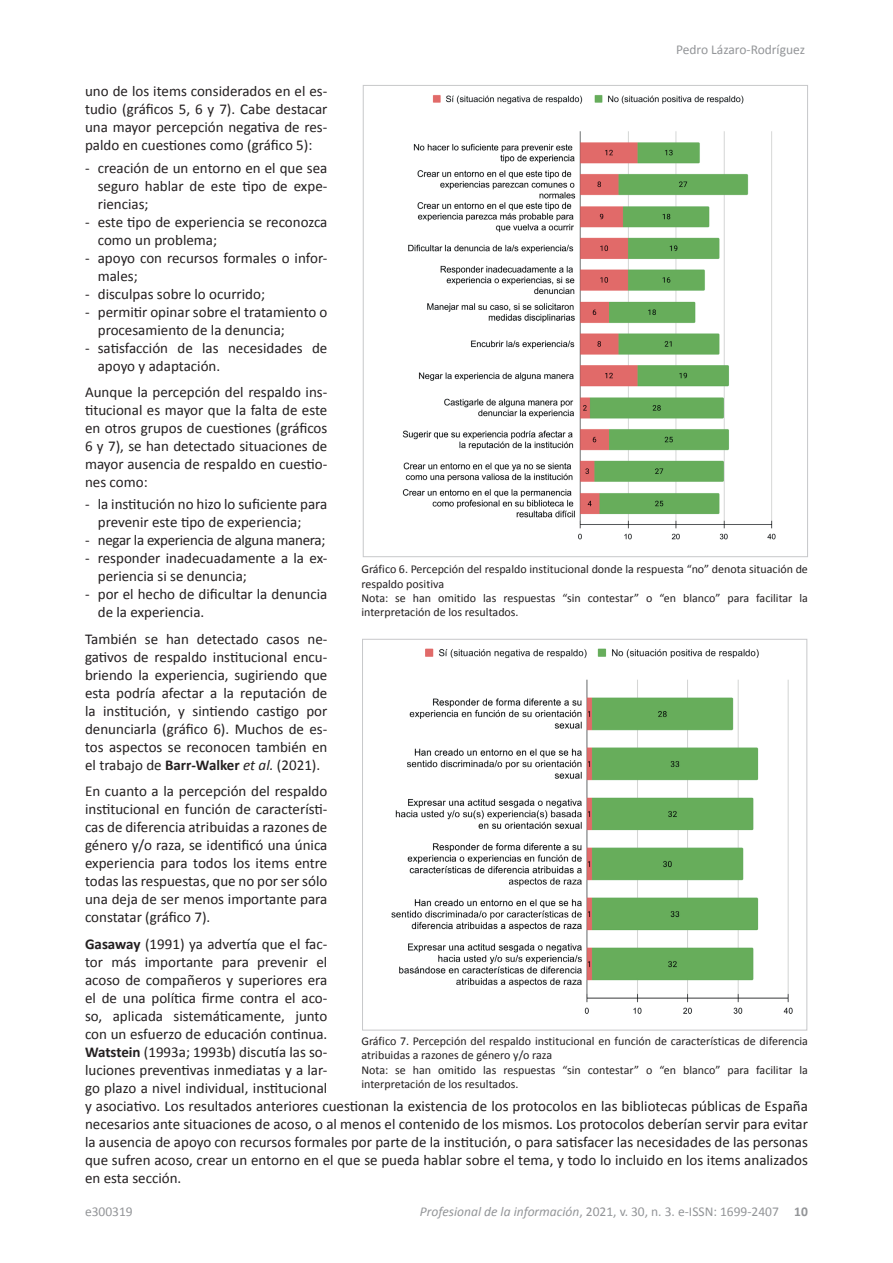
<style>
.page{position:relative;width:893px;height:1263px;background:#fff}
.page>*{position:absolute;margin:0;border:0;box-sizing:border-box;transform-origin:0 0}
.t1{font:15px/18px "Calibri";color:#231f20}
.t2{font:15px "Calibri";letter-spacing:-.02em;color:#231f20}
.t3{font:13.5px "Calibri";color:#939598}
.t4{font:12px/14.4px "Calibri";color:#231f20}
.s1{font-weight:700}
.s2{font-style:italic}
</style>
<div class="page">
<img style="left:402px;top:95px;width:374px;height:445px">
<img style="left:391px;top:648px;width:402px;height:366px">
<p class="t3" style="left:676px;top:41px;width:131px">Pedro Lázaro-Rodríguez</p>
<p class="t1" style="left:85px;top:82px;width:244px;text-align:justify">uno de los items considerados en el es&shy;tudio (gráficos 5, 6 y 7). Cabe destacar una mayor percepción negativa de res&shy;paldo en cuestiones como (gráfico 5):</p>
<p class="t1" style="left:98px;top:158px;width:231px;text-align:justify;text-indent:-13px">- creación de un entorno en el que sea seguro hablar de este tipo de expe&shy;riencias;</p>
<p class="t1" style="left:98px;top:212px;width:231px;text-indent:-13px">- este tipo de experiencia se reconozca como un problema;</p>
<p class="t1" style="left:98px;top:248px;width:231px;text-indent:-13px">- apoyo con recursos formales o infor&shy;males;</p>
<p class="t1" style="left:85px;top:284px;width:182px">- disculpas sobre lo ocurrido;</p>
<p class="t1" style="left:98px;top:302px;width:231px;text-indent:-13px">- permitir opinar sobre el tratamiento o procesamiento de la denuncia;</p>
<p class="t1" style="left:98px;top:338px;width:231px;text-indent:-13px">- satisfacción de las necesidades de apoyo y adaptación.</p>
<p class="t1" style="left:85px;top:382px;width:244px;text-align:justify">Aunque la percepción del respaldo ins&shy;titucional es mayor que la falta de este en otros grupos de cuestiones (gráficos 6 y 7), se han detectado situaciones de mayor ausencia de respaldo en cuestio&shy;nes como:</p>
<p class="t1" style="left:98px;top:495px;width:231px;text-indent:-13px">- la institución no hizo lo suficiente para prevenir este tipo de experiencia;</p>
<p class="t2" style="left:85px;top:531px;width:242px">- negar la experiencia de alguna manera;</p>
<p class="t1" style="left:98px;top:549px;width:231px;text-indent:-13px">- responder inadecuadamente a la ex&shy;periencia si se denuncia;</p>
<p class="t1" style="left:98px;top:585px;width:231px;text-indent:-13px">- por el hecho de dificultar la denuncia de la experiencia.</p>
<p class="t1" style="left:85px;top:629px;width:244px;text-align:justify">También se han detectado casos ne&shy;gativos de respaldo institucional encu&shy;briendo la experiencia, sugiriendo que esta podría afectar a la reputación de la institución, y sintiendo castigo por denunciarla (gráfico 6). Muchos de es&shy;tos aspectos se reconocen también en el trabajo de <span class="s1">Barr-Walker</span> <span class="s2">et al.</span> (2021).</p>
<p class="t1" style="left:85px;top:782px;width:244px;text-align:justify">En cuanto a la percepción del respaldo institucional en función de característi&shy;cas de diferencia atribuidas a razones de género y/o raza, se identificó una única experiencia para todos los items entre todas las respuestas, que no por ser sólo una deja de ser menos importante para constatar (gráfico 7).</p>
<p class="t1" style="left:85px;top:934px;width:724px"><span class="s1">Gasaway</span> (1991) ya advertía que el fac-<br>tor más importante para prevenir el<br>acoso de compañeros y superiores era<br>el de una política firme contra el aco-<br>so, aplicada sistemáticamente, junto<br>con un esfuerzo de educación continua.<br><span class="s1">Watstein</span> (1993a; 1993b) discutía las so-<br>luciones preventivas inmediatas y a lar-<br>go plazo a nivel individual, institucional<br>y asociativo. Los resultados anteriores cuestionan la existencia de los protocolos en las bibliotecas públicas de España necesarios ante situaciones de acoso, o al menos el contenido de los mismos. Los protocolos deberían servir para evitar la ausencia de apoyo con recursos formales por parte de la institución, o para satisfacer las necesidades de las personas que sufren acoso, crear un entorno en el que se pueda hablar sobre el tema, y todo lo incluido en los items analizados en esta sección.</p>
<p class="t4" style="left:361px;top:561px;width:448px">Gráfico 6. Percepción del respaldo institucional donde la respuesta “no” denota situación de respaldo positiva<br>Nota: se han omitido las respuestas “sin contestar” o “en blanco” para facilitar la interpretación de los resultados.</p>
<p class="t4" style="left:361px;top:1033px;width:448px">Gráfico 7. Percepción del respaldo institucional en función de características de diferencia atribuidas a razones de género y/o raza<br>Nota: se han omitido las respuestas “sin contestar” o “en blanco” para facilitar la interpretación de los resultados.</p>
<p class="t3" style="left:85px;top:1203px;width:49px">e300319</p>
<p class="t3" style="left:420px;top:1203px;width:389px"><span class="s2">Profesional de la información</span>, 2021, v. 30, n. 3. e-ISSN: 1699-2407 <span class="s1">10</span></p>
</div>
